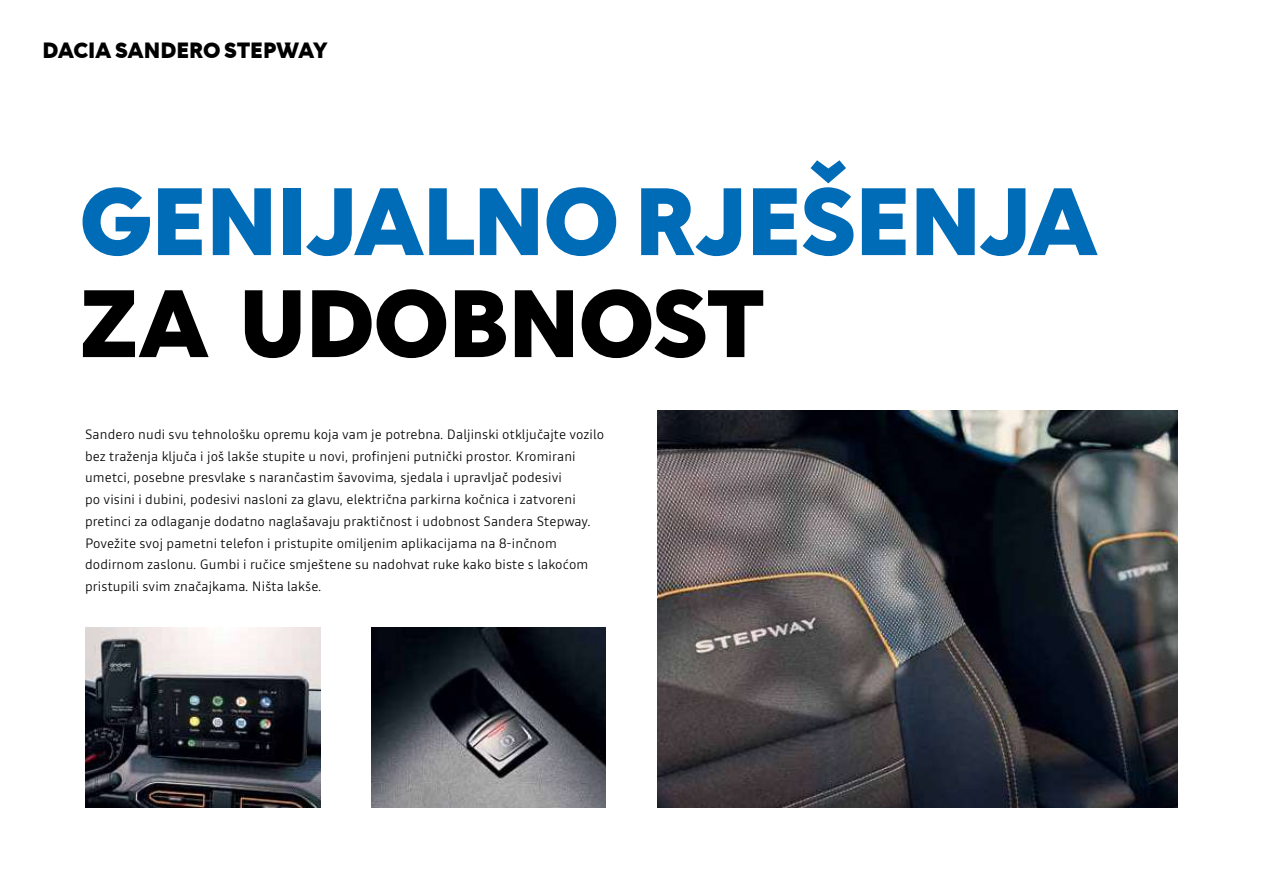
<style>
.page{position:relative;width:1263px;height:893px;background:#fff}
.page>*{position:absolute;margin:0;border:0;box-sizing:border-box;transform-origin:0 0}
.t1{font:900 97.5px "Dacia Spirit";letter-spacing:-.01em;color:#006cb7}
.t2{font:900 97.5px "Dacia Spirit";letter-spacing:-.01em;color:#000}
.t3{font:900 22.5px "Dacia Spirit";letter-spacing:-.01em;color:#000}
.t4{font:300 13.5px/21.8px "Read";letter-spacing:.01em;color:#000}
</style>
<div class="page">
<img style="left:85px;top:627px;width:235px;height:181px">
<img style="left:371px;top:627px;width:235px;height:181px">
<img style="left:657px;top:410px;width:521px;height:398px">
<h2 class="t3" style="left:43px;top:37px;width:287px">DACIA SANDERO STEPWAY</h2>
<h1 class="t1" style="left:80px;top:164px;width:1020px">GENIJALNO RJEŠENJA</h1>
<h1 class="t2" style="left:80px;top:266px;width:687px">ZA UDOBNOST</h1>
<p class="t4" style="left:85px;top:423px;width:521px">Sandero nudi svu tehnološku opremu koja vam je potrebna. Daljinski otključajte vozilo bez traženja ključa i još lakše stupite u novi, profinjeni putnički prostor. Kromirani umetci, posebne presvlake s narančastim šavovima, sjedala i upravljač podesivi<br>po visini i dubini, podesivi nasloni za glavu, električna parkirna kočnica i zatvoreni pretinci za odlaganje dodatno naglašavaju praktičnost i udobnost Sandera Stepway.<br>Povežite svoj pametni telefon i pristupite omiljenim aplikacijama na 8-inčnom dodirnom zaslonu. Gumbi i ručice smještene su nadohvat ruke kako biste s lakoćom pristupili svim značajkama. Ništa lakše.</p>
</div>
